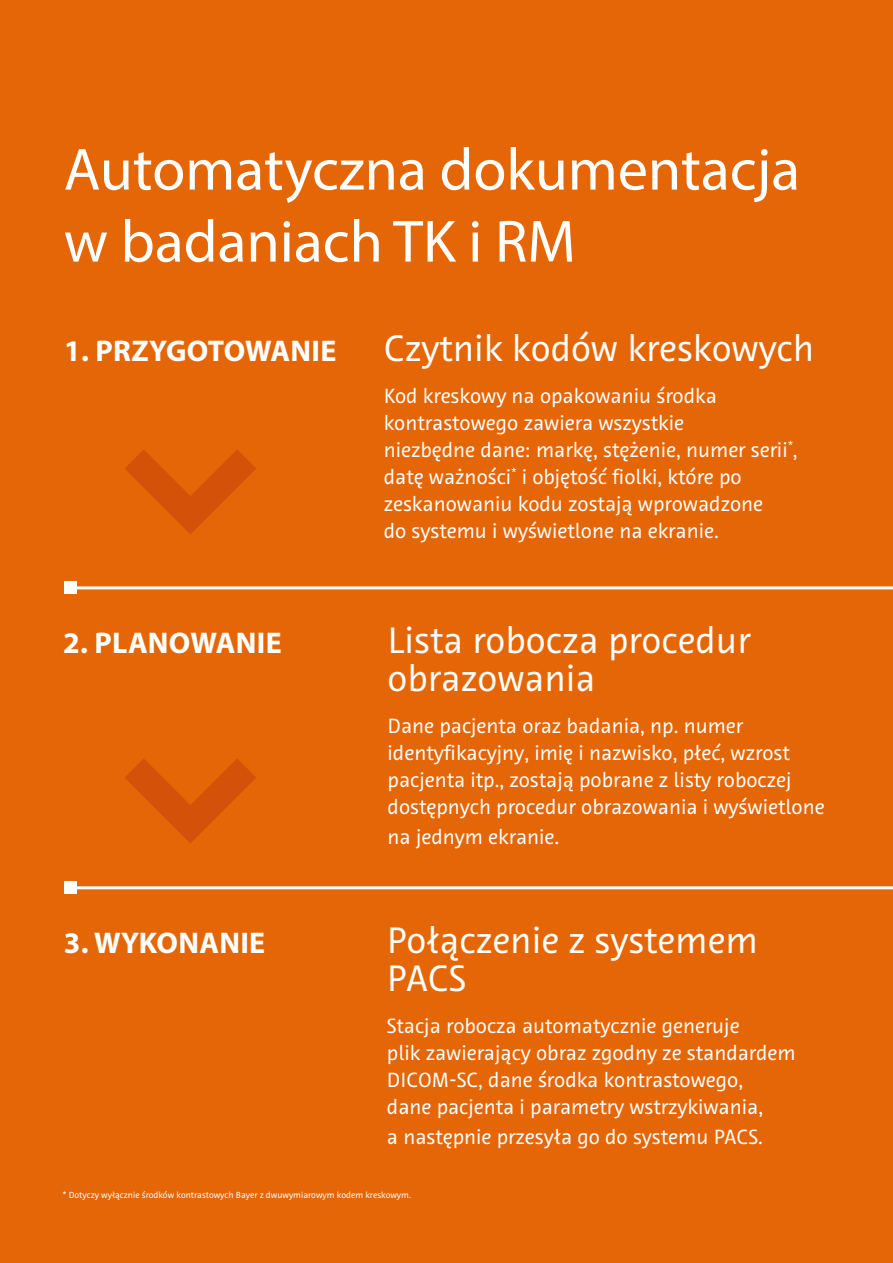
<style>
.page{position:relative;width:893px;height:1263px;background:#e56606}
.page>*{position:absolute;margin:0;border:0;box-sizing:border-box;transform-origin:0 0}
.t1{font:60px/72px "Myriad Pro";color:#fff}
.t2{font:37.5px/37.5px "Bayer Sans";color:#fff}
.t3{font:700 30px "Myriad Pro";letter-spacing:.01em;color:#fff}
.t4{font:21px/27px "Bayer Sans";color:#fff}
.t5{font:9px "Bayer Sans";color:#fff}
</style>
<div class="page">
<svg style="left:125px;top:759px;width:131px;height:84px"></svg>
<svg style="left:125px;top:450px;width:131px;height:84px"></svg>
<hr style="left:70px;top:586px;width:823px;height:3px;background:#fff">
<div style="left:64px;top:582px;width:12px;height:12px;background:#fff"></div>
<hr style="left:70px;top:886px;width:823px;height:3px;background:#fff">
<div style="left:64px;top:882px;width:12px;height:12px;background:#fff"></div>
<h1 class="t1" style="left:64px;top:133px;width:738px">Automatyczna dokumentacja w badaniach TK i RM</h1>
<h3 class="t3" style="left:64px;top:331px;width:274px">1. PRZYGOTOWANIE</h3>
<h3 class="t3" style="left:63px;top:623px;width:220px">2. PLANOWANIE</h3>
<h3 class="t3" style="left:64px;top:923px;width:203px">3. WYKONANIE</h3>
<h2 class="t2" style="left:384px;top:329px;width:432px">Czytnik kodów kreskowych</h2>
<p class="t4" style="left:384px;top:382px;width:415px">Kod kreskowy na opakowaniu środka kontrastowego zawiera wszystkie<br>niezbędne dane: markę, stężenie, numer serii<sup>*</sup>, datę ważności<sup>*</sup> i objętość fiolki, które po zeskanowaniu kodu zostają wprowadzone<br>do systemu i wyświetlone na ekranie.</p>
<h2 class="t2" style="left:388px;top:622px;width:364px">Lista robocza procedur obrazowania</h2>
<p class="t4" style="left:388px;top:712px;width:439px">Dane pacjenta oraz badania, np. numer identyfikacyjny, imię i nazwisko, płeć, wzrost pacjenta itp., zostają pobrane z listy roboczej dostępnych procedur obrazowania i wyświetlone</p>
<p class="t4" style="left:388px;top:823px;width:173px">na jednym ekranie.</p>
<h2 class="t2" style="left:387px;top:922px;width:373px">Połączenie z systemem<br>PACS</h2>
<p class="t4" style="left:387px;top:1012px;width:410px">Stacja robocza automatycznie generuje<br>plik zawierający obraz zgodny ze standardem DICOM-SC, dane środka kontrastowego,<br>dane pacjenta i parametry wstrzykiwania,</p>
<p class="t4" style="left:387px;top:1123px;width:377px">a następnie przesyła go do systemu PACS.</p>
<p class="t5" style="left:63px;top:1190px;width:350px">* Dotyczy wyłącznie środków kontrastowych Bayer z dwuwymiarowym kodem kreskowym.</p>
</div>
